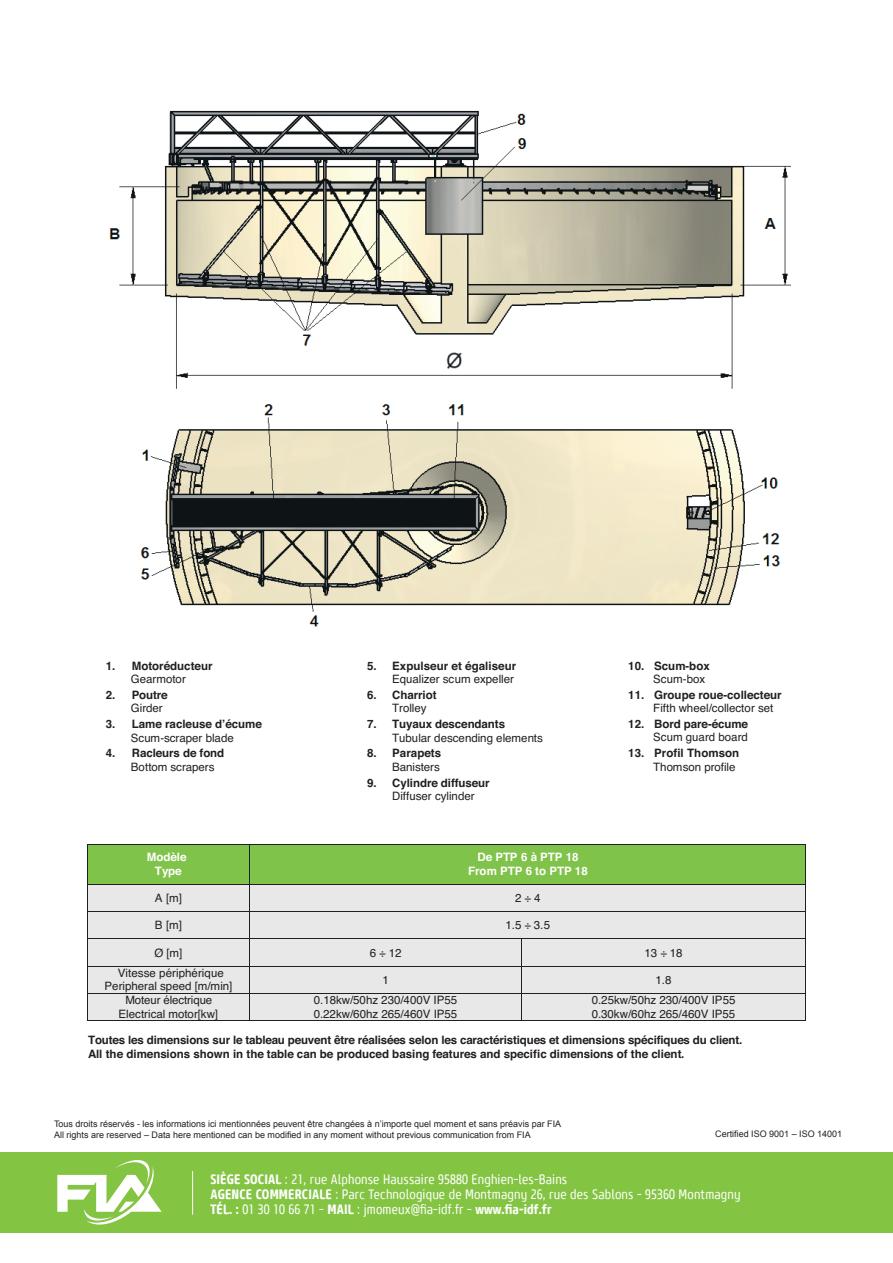
<style>
.page{position:relative;width:893px;height:1263px;background:#fff}
.page>*{position:absolute;margin:0;border:0;box-sizing:border-box;transform-origin:0 0}
.t1{font:13.5px "Core Sans M47 Cn";letter-spacing:.01em;color:#fff}
.t2{font:700 11.55px/13.2px "Helvetica";letter-spacing:-.005em;color:#231f20}
.t3{font:11.55px/13.4px "Helvetica";color:#231f20}
.t4{font:700 11.55px/13.2px "Helvetica";color:#fff;text-align:center}
.t5{font:9px "Arial";color:#231f20}
.s1{font-weight:400}
.s2{font-weight:700}
.s3{font-family:"Core Sans M67 Cn";font-weight:700}
</style>
<div class="page">
<img style="left:109px;top:110px;width:682px;height:517px">
<div style="left:88px;top:844px;width:162px;height:40px;background:#80c34a"></div>
<div style="left:250px;top:844px;width:555px;height:40px;background:#80c34a"></div>
<hr style="left:87px;top:844px;width:163px;height:1px;background:#231f20">
<hr style="left:250px;top:844px;width:555px;height:1px;background:#231f20">
<hr style="left:87px;top:844px;width:1px;height:40px;background:#231f20">
<hr style="left:250px;top:844px;width:1px;height:40px;background:#231f20">
<hr style="left:805px;top:844px;width:1px;height:40px;background:#231f20">
<div style="left:88px;top:885px;width:162px;height:26px;background:#e8e8e9"></div>
<div style="left:250px;top:885px;width:555px;height:26px;background:#e8e8e9"></div>
<hr style="left:87px;top:884px;width:163px;height:1px;background:#231f20">
<hr style="left:250px;top:884px;width:555px;height:1px;background:#231f20">
<div style="left:88px;top:912px;width:162px;height:27px;background:#e8e8e9"></div>
<div style="left:250px;top:912px;width:555px;height:27px;background:#e8e8e9"></div>
<hr style="left:87px;top:911px;width:163px;height:1px;background:#231f20">
<hr style="left:250px;top:911px;width:555px;height:1px;background:#231f20">
<div style="left:88px;top:939px;width:162px;height:27px;background:#e8e8e9"></div>
<div style="left:250px;top:939px;width:271px;height:27px;background:#e8e8e9"></div>
<div style="left:522px;top:939px;width:283px;height:27px;background:#e8e8e9"></div>
<hr style="left:87px;top:939px;width:163px;height:1px;background:#231f20">
<hr style="left:250px;top:939px;width:271px;height:1px;background:#231f20">
<hr style="left:522px;top:939px;width:283px;height:1px;background:#231f20">
<div style="left:88px;top:966px;width:162px;height:27px;background:#e8e8e9"></div>
<div style="left:250px;top:966px;width:271px;height:27px;background:#e8e8e9"></div>
<div style="left:522px;top:966px;width:283px;height:27px;background:#e8e8e9"></div>
<hr style="left:87px;top:966px;width:163px;height:1px;background:#231f20">
<hr style="left:250px;top:966px;width:271px;height:1px;background:#231f20">
<hr style="left:522px;top:966px;width:283px;height:1px;background:#231f20">
<div style="left:88px;top:994px;width:162px;height:26px;background:#e8e8e9"></div>
<div style="left:250px;top:994px;width:271px;height:26px;background:#e8e8e9"></div>
<div style="left:522px;top:994px;width:283px;height:26px;background:#e8e8e9"></div>
<hr style="left:87px;top:993px;width:163px;height:1px;background:#231f20">
<hr style="left:250px;top:993px;width:271px;height:1px;background:#231f20">
<hr style="left:522px;top:993px;width:283px;height:1px;background:#231f20">
<svg style="left:87px;top:885px;width:1px;height:135px"></svg>
<hr style="left:87px;top:1020px;width:163px;height:1px;background:#231f20">
<hr style="left:250px;top:1020px;width:271px;height:1px;background:#231f20">
<svg style="left:521px;top:939px;width:1px;height:82px"></svg>
<hr style="left:522px;top:1020px;width:283px;height:1px;background:#231f20">
<svg style="left:805px;top:884px;width:1px;height:137px"></svg>
<div style="left:0;top:1152px;width:893px;height:81px;background:#83c442"></div>
<hr style="left:192px;top:1171px;width:1px;height:44px;background:#fff">
<svg style="left:57px;top:1160px;width:105px;height:65px"></svg>
<p class="t2" style="left:106px;top:659px;width:108px;text-align:center">1. Motoréducteur<br><span class="s1">Gearmotor</span></p>
<p class="t2" style="left:131px;top:688px;width:38px;text-indent:-25px">2. Poutre<br><span class="s1">Girder</span></p>
<p class="t2" style="left:106px;top:717px;width:158px;text-align:center">3. Lame racleuse d’écume<br><span class="s1">Scum-scraper blade</span></p>
<p class="t2" style="left:131px;top:747px;width:95px;text-indent:-25px">4. Racleurs de fond<br><span class="s1">Bottom scrapers</span></p>
<p class="t2" style="left:367px;top:659px;width:151px;text-align:right">5. Expulseur et égaliseur<br><span class="s1">Equalizer scum expeller</span></p>
<p class="t2" style="left:392px;top:688px;width:46px;text-indent:-25px">6. Charriot<br><span class="s1">Trolley</span></p>
<p class="t3" style="left:392px;top:718px;width:152px;text-indent:-25px"><span class="s2">7. Tuyaux descendants<br></span>Tubular descending elements</p>
<p class="t2" style="left:367px;top:747px;width:76px;text-align:right">8. Parapets<br><span class="s1">Banisters</span></p>
<p class="t2" style="left:392px;top:776px;width:99px;text-indent:-25px">9. Cylindre diffuseur<br><span class="s1">Diffuser cylinder</span></p>
<p class="t2" style="left:653px;top:659px;width:58px;text-indent:-25px">10. Scum-box<br><span class="s1">Scum-box</span></p>
<p class="t2" style="left:653px;top:688px;width:130px;text-indent:-25px">11. Groupe roue-collecteur<br><span class="s1">Fifth wheel/collector set</span></p>
<p class="t2" style="left:628px;top:717px;width:121px;text-align:right">12. Bord pare-écume<br><span class="s1">Scum guard board</span></p>
<p class="t2" style="left:653px;top:747px;width:88px;text-indent:-25px">13. Profil Thomson<br><span class="s1">Thomson profile</span></p>
<p class="t4" style="left:147px;top:851px;width:41px">Modèle<br>Type</p>
<p class="t4" style="left:468px;top:851px;width:121px">De PTP 6 à PTP 18<br>From PTP 6 to PTP 18</p>
<p class="t3" style="left:155px;top:892px;width:28px">A [m]</p>
<p class="t3" style="left:515px;top:892px;width:27px">2 ÷ 4</p>
<p class="t3" style="left:155px;top:919px;width:28px">B [m]</p>
<p class="t3" style="left:506px;top:919px;width:46px">1.5 ÷ 3.5</p>
<p class="t3" style="left:154px;top:946px;width:29px">Ø [m]</p>
<p class="t3" style="left:370px;top:946px;width:33px">6 ÷ 12</p>
<p class="t3" style="left:644px;top:946px;width:40px">13 ÷ 18</p>
<p class="t3" style="left:105px;top:967px;width:129px;text-align:center">Vitesse périphérique<br>Peripheral speed [m/min]</p>
<p class="t3" style="left:382px;top:973px;width:8px">1</p>
<p class="t3" style="left:655px;top:973px;width:18px">1.8</p>
<p class="t3" style="left:119px;top:994px;width:101px;text-align:center">Moteur électrique<br>Electrical motor[kw]</p>
<p class="t3" style="left:314px;top:994px;width:145px">0.18kw/50hz 230/400V IP55<br>0.22kw/60hz 265/460V IP55</p>
<p class="t3" style="left:592px;top:994px;width:145px">0.25kw/50hz 230/400V IP55<br>0.30kw/60hz 265/460V IP55</p>
<p class="t2" style="left:88px;top:1034px;width:656px">Toutes les dimensions sur le tableau peuvent être réalisées selon les caractéristiques et dimensions spécifiques du client.<br>All the dimensions shown in the table can be produced basing features and specific dimensions of the client.</p>
<p class="t5" style="left:54px;top:1118px;width:509px">Tous droits réservés - les informations ici mentionnées peuvent être changées à n’importe quel moment et sans préavis par FIA</p>
<p class="t5" style="left:54px;top:1129px;width:478px">All rights are reserved – Data here mentioned can be modified in any moment without previous communication from FIA</p>
<p class="t5" style="left:715px;top:1128px;width:129px">Certified ISO 9001 – ISO 14001</p>
<p class="t1" style="left:210px;top:1170px;width:358px"><span class="s3">SIÈGE SOCIAL</span> : 21, rue Alphonse Haussaire 95880 Enghien-les-Bains</p>
<p class="t1" style="left:210px;top:1186px;width:532px"><span class="s3">AGENCE COMMERCIALE</span> : Parc Technologique de Montmagny 26, rue des Sablons - 95360 Montmagny</p>
<p class="t1" style="left:210px;top:1201px;width:343px"><span class="s3">TÉL. :</span> 01 30 10 66 71 - <span class="s3">MAIL</span> : jmomeux@fia-idf.fr - <span class="s3">www.fia-idf.fr</span></p>
</div>
